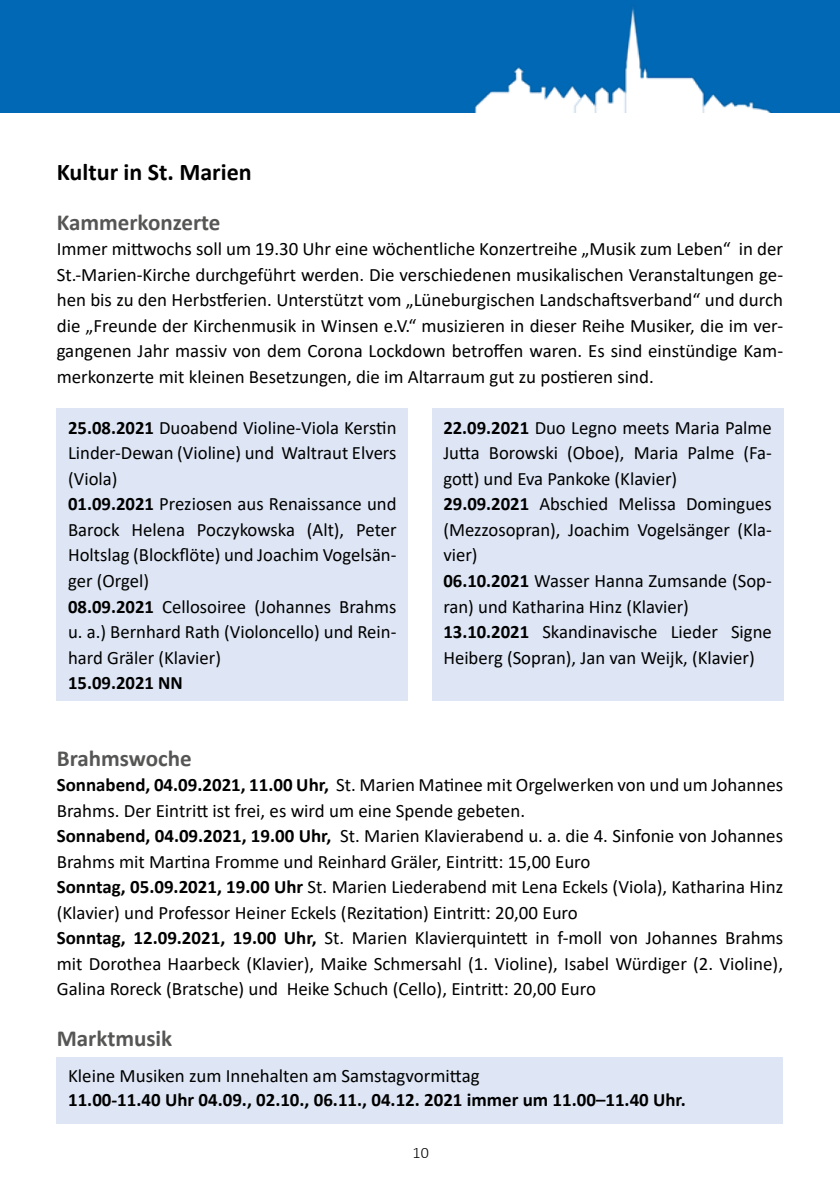
<style>
.page{position:relative;width:840px;height:1191px;background:#fff}
.page>*{position:absolute;margin:0;border:0;box-sizing:border-box;transform-origin:0 0}
.t1{font:700 24px "Calibri";color:#000}
.t2{font:700 23px "Calibri";color:#565655}
.t3{font:18.8px/25.6px "Calibri";color:#000}
.t4{font:700 18.8px "Calibri";color:#000}
.t5{font:300 16px "Calibri";color:#000}
.s1{font-weight:700}
</style>
<div class="page">
<div style="left:57px;top:1057px;width:725px;height:66px;background:#dee6f5"></div>
<div style="left:432px;top:408px;width:351px;height:292px;background:#dee6f5"></div>
<div style="left:57px;top:408px;width:351px;height:292px;background:#dee6f5"></div>
<div style="left:0;top:0;width:839px;height:112px;background:#0068b4"></div>
<img style="left:474px;top:7px;width:297px;height:105px">
<p class="t1" style="left:57px;top:155px;width:196px">Kultur in St. Marien</p>
<p class="t2" style="left:57px;top:206px;width:165px">Kammerkonzerte</p>
<p class="t3" style="left:57px;top:236px;width:727px;text-align:justify">Immer mittwochs soll um 19.30 Uhr eine wöchentliche Konzertreihe „Musik zum Leben“ in der St.-Marien-Kirche durchgeführt werden. Die verschiedenen musikalischen Veranstaltungen ge&shy;hen bis zu den Herbstferien. Unterstützt vom „Lüneburgischen Landschaftsverband“ und durch die „Freunde der Kirchenmusik in Winsen e.V.“ musizieren in dieser Reihe Musiker, die im ver&shy;gangenen Jahr massiv von dem Corona Lockdown betroffen waren. Es sind einstündige Kam&shy;merkonzerte mit kleinen Besetzungen, die im Altarraum gut zu postieren sind.</p>
<p class="t3" style="left:68px;top:414px;width:330px"><span class="s1">25.08.2021</span> Duoabend Violine-Viola Kerstin Linder-Dewan (Violine) und Waltraut Elvers (Viola)<br><span class="s1">01.09.2021</span> Preziosen aus Renaissance und Barock Helena Poczykowska (Alt), Peter Holtslag (Blockflöte) und Joachim Vogelsän&shy;ger (Orgel)<br><span class="s1">08.09.2021</span> Cellosoiree (Johannes Brahms u. a.) Bernhard Rath (Violoncello) und Rein&shy;hard Gräler (Klavier)</p>
<p class="t4" style="left:68px;top:669px;width:116px">15.09.2021 NN</p>
<p class="t3" style="left:443px;top:414px;width:330px"><span class="s1">22.09.2021</span> Duo Legno meets Maria Palme Jutta Borowski (Oboe), Maria Palme (Fa&shy;gott) und Eva Pankoke (Klavier)<br><span class="s1">29.09.2021</span> Abschied Melissa Domingues (Mezzosopran), Joachim Vogelsänger (Kla&shy;vier)<br><span class="s1">06.10.2021</span> Wasser Hanna Zumsande (Sop&shy;ran) und Katharina Hinz (Klavier)<br><span class="s1">13.10.2021</span> Skandinavische Lieder Signe Heiberg (Sopran), Jan van Weijk, (Klavier)</p>
<p class="t2" style="left:57px;top:741px;width:136px">Brahmswoche</p>
<p class="t3" style="left:57px;top:771px;width:727px"><span class="s1">Sonnabend, 04.09.2021, 11.00 Uhr,</span> St. Marien Matinee mit Orgelwerken von und um Johannes Brahms. Der Eintritt ist frei, es wird um eine Spende gebeten.<br><span class="s1">Sonnabend, 04.09.2021, 19.00 Uhr,</span> St. Marien Klavierabend u. a. die 4. Sinfonie von Johannes Brahms mit Martina Fromme und Reinhard Gräler, Eintritt: 15,00 Euro<br><span class="s1">Sonntag, 05.09.2021, 19.00 Uhr</span> St. Marien Liederabend mit Lena Eckels (Viola), Katharina Hinz (Klavier) und Professor Heiner Eckels (Rezitation) Eintritt: 20,00 Euro<br><span class="s1">Sonntag, 12.09.2021, 19.00 Uhr,</span> St. Marien Klavierquintett in f-moll von Johannes Brahms mit Dorothea Haarbeck (Klavier), Maike Schmersahl (1. Violine), Isabel Würdiger (2. Violine), Galina Roreck (Bratsche) und Heike Schuch (Cello), Eintritt: 20,00 Euro</p>
<p class="t2" style="left:57px;top:1022px;width:117px">Marktmusik</p>
<p class="t3" style="left:68px;top:1062px;width:413px">Kleine Musiken zum Innehalten am Samstagvormittag</p>
<p class="t4" style="left:68px;top:1086px;width:618px">11.00-11.40 Uhr 04.09., 02.10., 06.11., 04.12. 2021 immer um 11.00–11.40 Uhr.</p>
<p class="t5" style="left:412px;top:1142px;width:18px">10</p>
</div>
